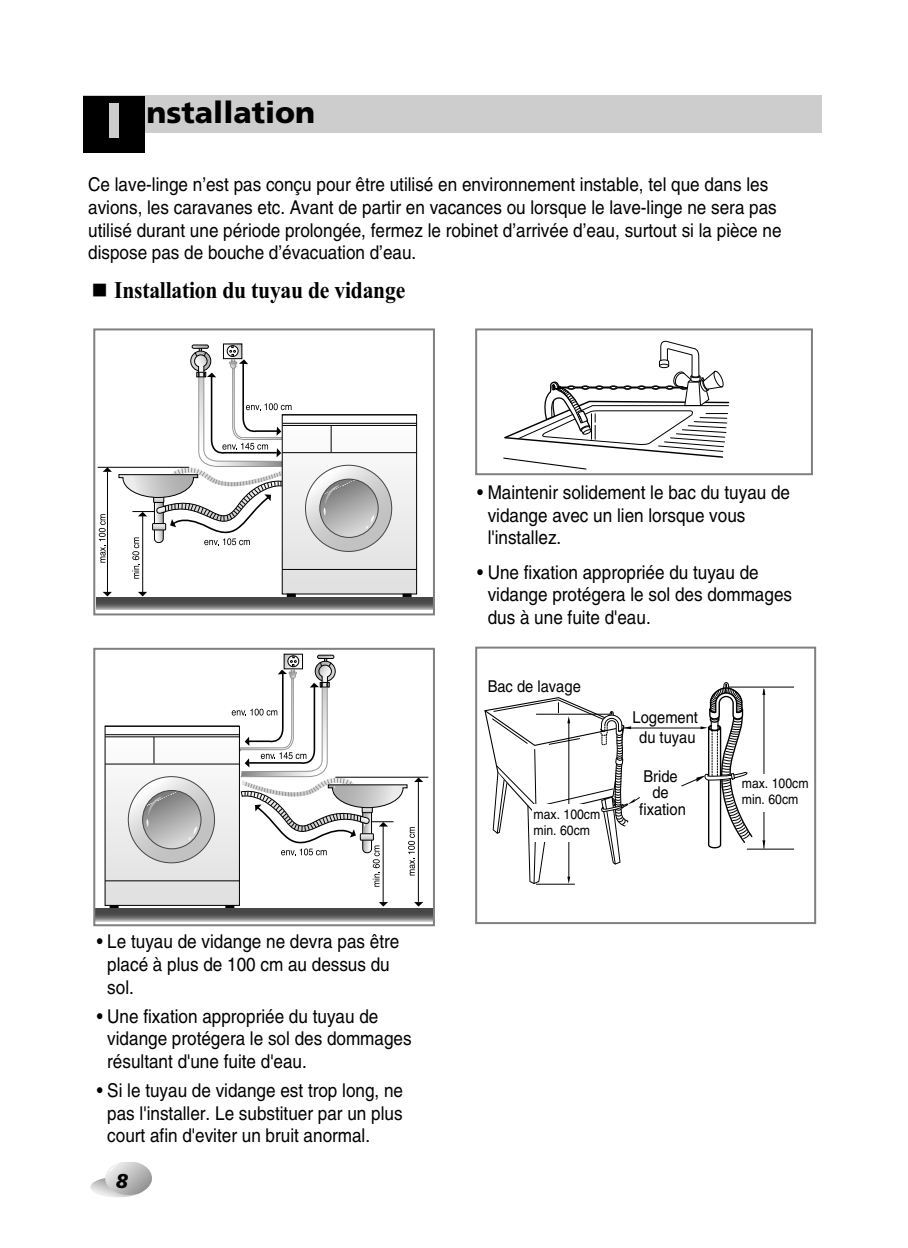
<style>
.page{position:relative;width:908px;height:1248px;background:#fff}
.page>*{position:absolute;margin:0;border:0;box-sizing:border-box;transform-origin:0 0}
.t1{font:900 50px "Frutiger";color:#cdcdcd}
.t2{font:900 30px "Frutiger";color:#000}
.t3{font:700 24px "Times New Roman";letter-spacing:-.01em;color:#000;scale:.9 1}
.t4{font:italic 900 20px "Frutiger";color:#000}
.t5{font:19px/22.8px "Helvetica";color:#000;scale:.9 1}
.t6{font:16.4px/16.4px "Helvetica";color:#000;text-align:center;scale:.9 1}
.t7{font:13.6px/16px "Helvetica";color:#000;scale:.9 1}
</style>
<div class="page">
<svg style="left:90px;top:1162px;width:62px;height:35px"></svg>
<div style="left:84px;top:96px;width:737px;height:37px;background:#cdcdcd"></div>
<div style="left:84px;top:96px;width:60px;height:57px;background:#000"></div>
<div style="left:282px;top:415px;width:134px;height:179px;background:linear-gradient(to bottom,#fefefe,#dfdfdf)"></div>
<div style="left:282px;top:414px;width:135px;height:180px;border:1px solid #000"></div>
<hr style="left:282px;top:415px;width:134px;height:1px;background:#7c7c7c">
<hr style="left:282px;top:414px;width:134px;height:1px;background:#000">
<hr style="left:282px;top:452px;width:134px;height:1px;background:#000">
<hr style="left:282px;top:423px;width:134px;height:1px;background:#000">
<hr style="left:282px;top:425px;width:134px;height:1px;background:#000">
<hr style="left:282px;top:569px;width:134px;height:1px;background:#000">
<svg style="left:402px;top:593px;width:9px;height:4px"></svg>
<svg style="left:287px;top:593px;width:8px;height:4px"></svg>
<svg style="left:330px;top:426px;width:1px;height:26px"></svg>
<svg style="left:96px;top:597px;width:336px;height:13px;background:#646464"></svg>
<hr style="left:98px;top:467px;width:91px;height:1px;background:#000">
<svg style="left:103px;top:467px;width:9px;height:5px"></svg>
<svg style="left:103px;top:592px;width:9px;height:4px"></svg>
<svg style="left:138px;top:592px;width:9px;height:4px"></svg>
<svg style="left:305px;top:465px;width:86px;height:86px"></svg>
<svg style="left:99px;top:514px;width:7px;height:48px"></svg>
<svg style="left:118px;top:344px;width:173px;height:234px"></svg>
<hr style="left:107px;top:471px;width:1px;height:121px;background:#000">
<hr style="left:142px;top:514px;width:1px;height:79px;background:#000">
<div style="left:93px;top:328px;width:342px;height:287px;border:2px solid #808080"></div>
<svg style="left:503px;top:340px;width:226px;height:130px"></svg>
<div style="left:475px;top:328px;width:337px;height:147px;border:2px solid #808080"></div>
<svg style="left:762px;top:687px;width:3px;height:7px"></svg>
<hr style="left:763px;top:689px;width:1px;height:159px;background:#000">
<div style="left:740px;top:774px;width:50px;height:38px;background:#fff"></div>
<svg style="left:484px;top:682px;width:269px;height:202px"></svg>
<hr style="left:728px;top:686px;width:65px;height:1px;background:#000">
<hr style="left:746px;top:848px;width:47px;height:1px;background:#000">
<div style="left:475px;top:646px;width:340px;height:278px;border:2px solid #808080"></div>
<div style="left:105px;top:726px;width:134px;height:179px;background:linear-gradient(to bottom,#fafafa,#e0e0e0)"></div>
<hr style="left:105px;top:726px;width:134px;height:1px;background:#171717">
<hr style="left:105px;top:725px;width:134px;height:1px;background:#000">
<hr style="left:105px;top:763px;width:134px;height:1px;background:#000">
<hr style="left:105px;top:734px;width:134px;height:1px;background:#000">
<hr style="left:105px;top:736px;width:134px;height:1px;background:#000">
<hr style="left:105px;top:880px;width:134px;height:1px;background:#000">
<svg style="left:225px;top:905px;width:9px;height:3px"></svg>
<svg style="left:110px;top:905px;width:8px;height:3px"></svg>
<svg style="left:153px;top:737px;width:1px;height:26px"></svg>
<svg style="left:96px;top:908px;width:336px;height:14px;background:#686868"></svg>
<hr style="left:335px;top:776px;width:93px;height:1px;background:#000">
<svg style="left:414px;top:902px;width:9px;height:4px"></svg>
<svg style="left:379px;top:902px;width:9px;height:4px"></svg>
<svg style="left:128px;top:776px;width:86px;height:86px"></svg>
<svg style="left:231px;top:654px;width:192px;height:232px"></svg>
<hr style="left:418px;top:780px;width:1px;height:121px;background:#000">
<hr style="left:382px;top:824px;width:1px;height:79px;background:#000">
<div style="left:93px;top:647px;width:342px;height:279px;border:2px solid #808080"></div>
<h1 class="t1" style="left:106px;top:100px;width:18px">I</h1>
<h2 class="t2" style="left:146px;top:100px;width:170px">nstallation</h2>
<p class="t5" style="left:88px;top:175px;width:771px">Ce lave-linge n’est pas conçu pour être utilisé en environnement instable, tel que dans les avions, les caravanes etc. Avant de partir en vacances ou lorsque le lave-linge ne sera pas utilisé durant une période prolongée, fermez le robinet d’arrivée d’eau, surtout si la pièce ne dispose pas de bouche d’évacuation d’eau.</p>
<p class="t3" style="left:114px;top:282px;width:325px">Installation du tuyau de vidange</p>
<p class="t5" style="left:107px;top:932px;width:326px;text-indent:-10px">• Le tuyau de vidange ne devra pas être placé à plus de 100 cm au dessus du sol.</p>
<p class="t5" style="left:107px;top:1006px;width:339px;text-indent:-10px">• Une fixation appropriée du tuyau de vidange protégera le sol des dommages résultant d'une fuite d'eau.</p>
<p class="t5" style="left:107px;top:1080px;width:330px;text-align:justify;text-indent:-10px">• Si le tuyau de vidange est trop long, ne pas l'installer. Le substituer par un plus court afin d'eviter un bruit anormal.</p>
<p class="t4" style="left:116px;top:1172px;width:14px">8</p>
<p class="t5" style="left:487px;top:482px;width:337px;text-indent:-11px">• Maintenir solidement le bac du tuyau de vidange avec un lien lorsque vous l'installez.</p>
<p class="t5" style="left:487px;top:562px;width:339px;text-indent:-10px">• Une fixation appropriée du tuyau de vidange protégera le sol des dommages dus à une fuite d'eau.</p>
<p class="t6" style="left:487px;top:679px;width:105px">Bac de lavage</p>
<p class="t7" style="left:533px;top:807px;width:76px">max. 100cm</p>
<p class="t7" style="left:533px;top:823px;width:64px">min. 60cm</p>
<p class="t6" style="left:632px;top:708px;width:74px;line-height:19.8px">Logement du tuyau</p>
<p class="t6" style="left:639px;top:769px;width:53px">Bride de fixation</p>
<p class="t7" style="left:741px;top:776px;width:76px">max. 100cm min. 60cm</p>
</div>
